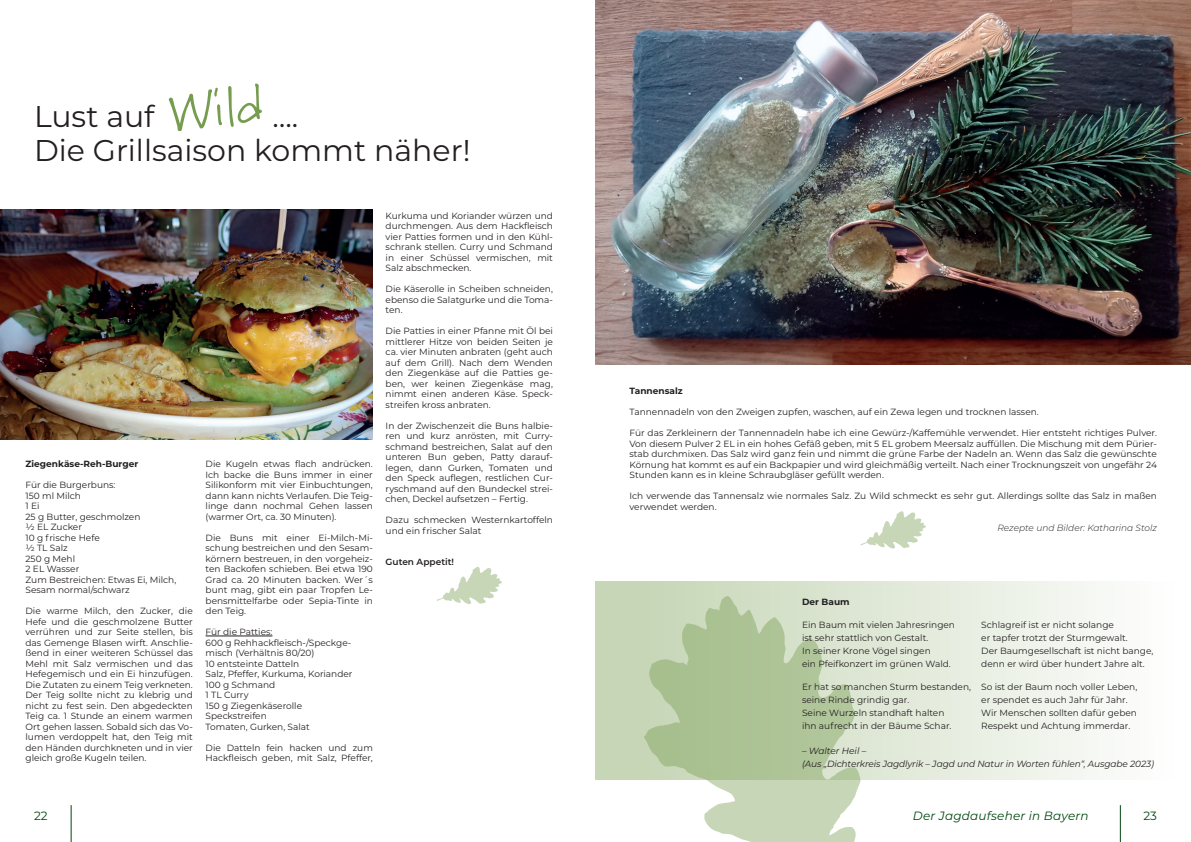
<style>
.page{position:relative;width:1191px;height:842px;background:#fff}
.page>*{position:absolute;margin:0;border:0;box-sizing:border-box;transform-origin:0 0}
.t1{font:52px "Marydale";color:#769c4f}
.t2{font:30px "Montserrat";color:#231f20}
.t3{font:italic 12px "Montserrat";letter-spacing:.015em;color:#004811}
.t4{font:12px "Montserrat";color:#004811}
.t5{font:9px/10.5px "Montserrat";color:#231f20}
.t6{font:italic 9px/13px "Montserrat";letter-spacing:-.01em;color:#231f20}
.t7{font:700 9px "Montserrat";color:#231f20}
.t8{font:italic 300 9px "Montserrat";color:#231f20}
.t9{font:600 9px "Montserrat";color:#231f20}
</style>
<div class="page">
<svg style="left:860px;top:511px;width:66px;height:38px"></svg>
<hr style="left:71px;top:805px;width:1px;height:37px;background:#004811">
<hr style="left:1120px;top:805px;width:1px;height:37px;background:#004811">
<hr style="left:206px;top:636px;width:66px;height:1px;background:#231f20">
<img style="left:0;top:210px;width:373px;height:229px">
<svg style="left:436px;top:566px;width:66px;height:38px"></svg>
<img style="left:595px;top:0;width:596px;height:364px">
<svg style="left:704px;top:780px;width:156px;height:62px;fill:#c7d6b7"></svg>
<svg style="left:595px;top:581px;width:509px;height:199px;background:#d2dec6"></svg>
<h1 class="t1" style="left:165px;top:84px;width:95px;rotate:-8deg">Wild</h1>
<h2 class="t2" style="left:34px;top:130px;width:438px">Die Grillsaison kommt näher!</h2>
<h2 class="t2" style="left:34px;top:96px;width:122px">Lust auf</h2>
<h2 class="t2" style="left:272px;top:96px;width:27px">….</h2>
<p class="t7" style="left:26px;top:457px;width:114px">Ziegenkäse-Reh-Burger</p>
<p class="t5" style="left:26px;top:479px;width:152px">Für die Burgerbuns:<br>150 ml Milch<br>1 Ei<br>25 g Butter, geschmolzen<br>½ EL Zucker<br>10 g frische Hefe<br>½ TL Salz<br>250 g Mehl<br>2 EL Wasser<br>Zum Bestreichen: Etwas Ei, Milch,<br>Sesam normal/schwarz</p>
<p class="t5" style="left:26px;top:605px;width:169px;text-align:justify">Die warme Milch, den Zucker, die Hefe und die geschmolzene Butter verrühren und zur Seite stellen, bis das Gemenge Blasen wirft. Anschlie&shy;ßend in einer weiteren Schüssel das Mehl mit Salz vermischen und das Hefegemisch und ein Ei hinzufügen.<br>Die Zutaten zu einem Teig verkneten.<br>Der Teig sollte nicht zu klebrig und nicht zu fest sein. Den abgedeckten Teig ca. 1 Stunde an einem warmen Ort gehen lassen. Sobald sich das Vo&shy;lumen verdoppelt hat, den Teig mit den Händen durchkneten und in vier gleich große Kugeln teilen.</p>
<p class="t5" style="left:206px;top:458px;width:169px;text-align:justify">Die Kugeln etwas flach andrücken.<br>Ich backe die Buns immer in einer Silikonform mit vier Einbuchtungen, dann kann nichts Verlaufen. Die Teig&shy;linge dann nochmal Gehen lassen (warmer Ort, ca. 30 Minuten).</p>
<p class="t5" style="left:206px;top:532px;width:169px;text-align:justify">Die Buns mit einer Ei-Milch-Mi&shy;schung bestreichen und den Sesam&shy;körnern bestreuen, in den vorgeheiz&shy;ten Backofen schieben. Bei etwa 190<br>Grad ca. 20 Minuten backen. Wer´s bunt mag, gibt ein paar Tropfen Le&shy;bensmittelfarbe oder Sepia-Tinte in den Teig.</p>
<p class="t5" style="left:206px;top:626px;width:148px">Für die Patties:<br>600 g Rehhackfleisch-/Speckge&shy;misch (Verhältnis 80/20)<br>10 entsteinte Datteln<br>Salz, Pfeffer, Kurkuma, Koriander<br>100 g Schmand<br>1 TL Curry<br>150 g Ziegenkäserolle<br>Speckstreifen<br>Tomaten, Gurken, Salat</p>
<p class="t5" style="left:206px;top:742px;width:169px">Die Datteln fein hacken und zum<br>Hackfleisch geben, mit Salz, Pfeffer,</p>
<p class="t5" style="left:386px;top:210px;width:169px;text-align:justify">Kurkuma und Koriander würzen und durchmengen. Aus dem Hackfleisch vier Patties formen und in den Kühl&shy;schrank stellen. Curry und Schmand in einer Schüssel vermischen, mit Salz abschmecken.</p>
<p class="t5" style="left:386px;top:283px;width:169px;text-align:justify">Die Käserolle in Scheiben schneiden, ebenso die Salatgurke und die Toma&shy;ten.</p>
<p class="t5" style="left:386px;top:325px;width:169px;text-align:justify">Die Patties in einer Pfanne mit Öl bei mittlerer Hitze von beiden Seiten je ca. vier Minuten anbraten (geht auch auf dem Grill). Nach dem Wenden den Ziegenkäse auf die Patties ge&shy;ben, wer keinen Ziegenkäse mag, nimmt einen anderen Käse. Speck&shy;streifen kross anbraten.</p>
<p class="t5" style="left:386px;top:420px;width:169px;text-align:justify">In der Zwischenzeit die Buns halbie&shy;ren und kurz anrösten, mit Curry&shy;schmand bestreichen, Salat auf den unteren Bun geben, Patty darauf&shy;legen, dann Gurken, Tomaten und den Speck auflegen, restlichen Cur&shy;ryschmand auf den Bundeckel strei&shy;chen, Deckel aufsetzen – Fertig.</p>
<p class="t5" style="left:386px;top:514px;width:169px">Dazu schmecken Westernkartoffeln und ein frischer Salat</p>
<p class="t9" style="left:386px;top:556px;width:70px">Guten Appetit!</p>
<p class="t7" style="left:629px;top:385px;width:55px">Tannensalz</p>
<p class="t5" style="left:629px;top:407px;width:411px">Tannennadeln von den Zweigen zupfen, waschen, auf ein Zewa legen und trocknen lassen.</p>
<p class="t5" style="left:629px;top:428px;width:529px;text-align:justify">Für das Zerkleinern der Tannennadeln habe ich eine Gewürz-/Kaffemühle verwendet. Hier entsteht richtiges Pulver.<br>Von diesem Pulver 2 EL in ein hohes Gefäß geben, mit 5 EL grobem Meersalz auffüllen. Die Mischung mit dem Pürier&shy;stab durchmixen. Das Salz wird ganz fein und nimmt die grüne Farbe der Nadeln an. Wenn das Salz die gewünschte Körnung hat kommt es auf ein Backpapier und wird gleichmäßig verteilt. Nach einer Trocknungszeit von ungefähr 24<br>Stunden kann es in kleine Schraubgläser gefüllt werden.</p>
<p class="t5" style="left:629px;top:491px;width:529px">Ich verwende das Tannensalz wie normales Salz. Zu Wild schmeckt es sehr gut. Allerdings sollte das Salz in maßen verwendet werden.</p>
<p class="t8" style="left:997px;top:522px;width:161px">Rezepte und Bilder: Katharina Stolz</p>
<p class="t7" style="left:802px;top:595px;width:49px">Der Baum</p>
<p class="t5" style="left:802px;top:618px;width:154px;line-height:13px">Ein Baum mit vielen Jahresringen ist sehr stattlich von Gestalt.<br>In seiner Krone Vögel singen<br>ein Pfeifkonzert im grünen Wald.</p>
<p class="t5" style="left:802px;top:680px;width:171px;line-height:13px">Er hat so manchen Sturm bestanden, seine Rinde grindig gar.<br>Seine Wurzeln standhaft halten<br>ihn aufrecht in der Bäume Schar.</p>
<p class="t5" style="left:981px;top:618px;width:174px;line-height:13px">Schlagreif ist er nicht solange<br>er tapfer trotzt der Sturmgewalt.<br>Der Baumgesellschaft ist nicht bange, denn er wird über hundert Jahre alt.</p>
<p class="t5" style="left:981px;top:680px;width:157px;line-height:13px">So ist der Baum noch voller Leben, er spendet es auch Jahr für Jahr.<br>Wir Menschen sollten dafür geben<br>Respekt und Achtung immerdar.</p>
<p class="t6" style="left:802px;top:744px;width:353px">– Walter Heil –<br>(Aus „Dichterkreis Jagdlyrik – Jagd und Natur in Worten fühlen“, Ausgabe 2023)</p>
<h3 class="t4" style="left:34px;top:807px;width:15px">22</h3>
<h3 class="t3" style="left:913px;top:807px;width:177px">Der Jagdaufseher in Bayern</h3>
<h3 class="t4" style="left:1143px;top:807px;width:15px">23</h3>
</div>
